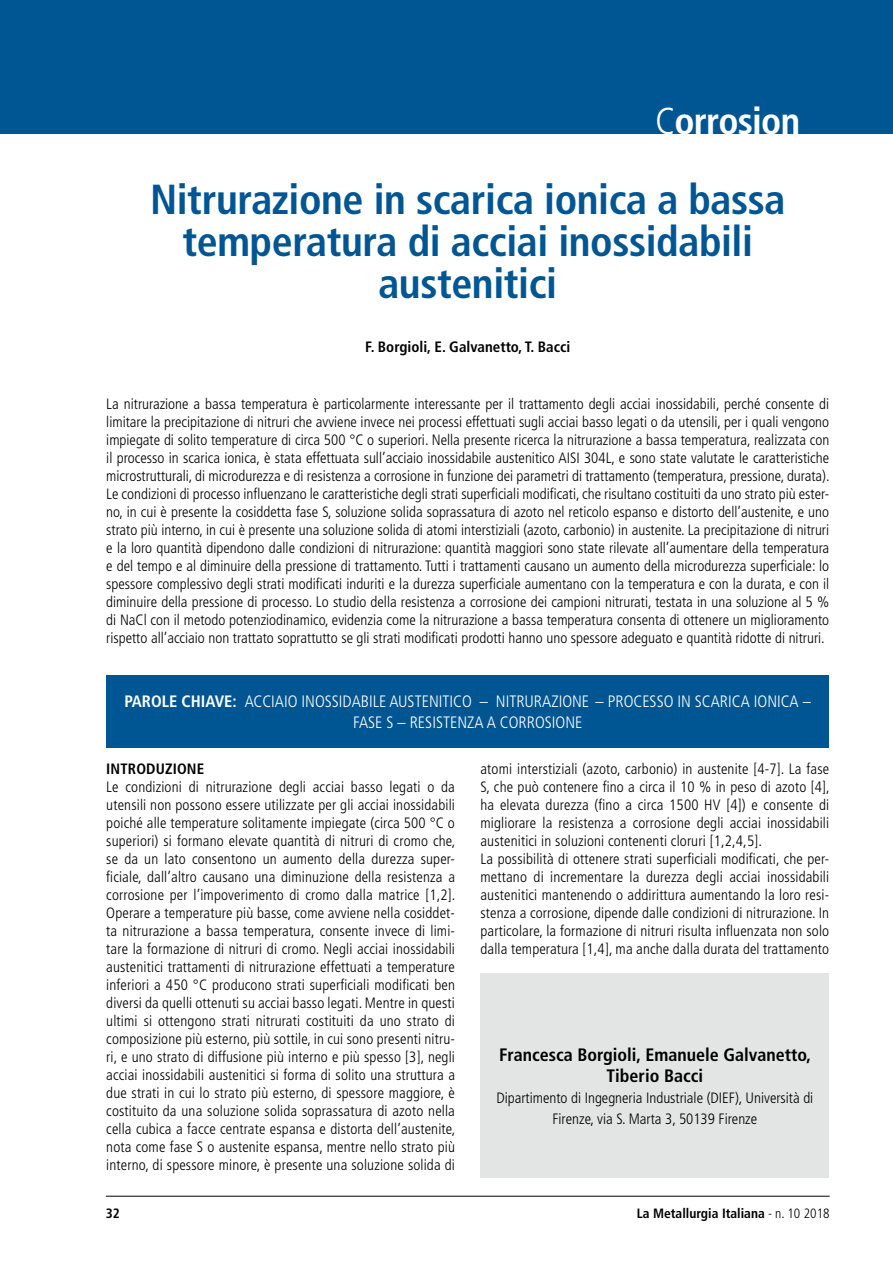
<style>
.page{position:relative;width:893px;height:1263px;background:#fff}
.page>*{position:absolute;margin:0;border:0;box-sizing:border-box;transform-origin:0 0}
.t1{font:700 condensed 42px/42px "Frutiger LT Std";letter-spacing:-.01em;color:#005693;text-align:center}
.t2{font:700 condensed 37.5px "Frutiger LT Std";letter-spacing:-.02em;color:#fff}
.t3{font:700 condensed 18px/21px "Frutiger LT Std";color:#000;text-align:center}
.t4{font:300 condensed 16.5px/21px "Frutiger LT Std";color:#fff;text-align:center}
.t5{font:300 condensed 15px/18px "Frutiger LT Std";letter-spacing:.01em;color:#000;text-align:justify}
.t6{font:700 condensed 15px "Frutiger LT Std";color:#000}
.t7{font:700 condensed 13.5px "Frutiger LT Std";color:#000}
.s1{font-weight:300}
.s2{font-weight:700}
</style>
<div class="page">
<div style="left:0;top:0;width:893px;height:134px;background:#005693"></div>
<hr style="left:106px;top:1196px;width:724px;height:1px;background:#000">
<div style="left:106px;top:675px;width:723px;height:72px;background:#005693"></div>
<div style="left:480px;top:973px;width:349px;height:205px;background:#e3e4e4"></div>
<h2 class="t2" style="left:655px;top:99px;width:147px"><span class="s1">C</span>orrosion</h2>
<h1 class="t1" style="left:150px;top:179px;width:637px">Nitrurazione in scarica ionica a bassa temperatura di acciai inossidabili austenitici</h1>
<p class="t6" style="left:365px;top:338px;width:207px">F. Borgioli, E. Galvanetto, T. Bacci</p>
<p class="t5" style="left:106px;top:395px;width:725px">La nitrurazione a bassa temperatura è particolarmente interessante per il trattamento degli acciai inossidabili, perché consente di limitare la precipitazione di nitruri che avviene invece nei processi effettuati sugli acciai basso legati o da utensili, per i quali vengono impiegate di solito temperature di circa 500 °C o superiori. Nella presente ricerca la nitrurazione a bassa temperatura, realizzata con il processo in scarica ionica, è stata effettuata sull’acciaio inossidabile austenitico AISI 304L, e sono state valutate le caratteristiche microstrutturali, di microdurezza e di resistenza a corrosione in funzione dei parametri di trattamento (temperatura, pressione, durata).<br>Le condizioni di processo influenzano le caratteristiche degli strati superficiali modificati, che risultano costituiti da uno strato più ester&shy;no, in cui è presente la cosiddetta fase S, soluzione solida soprassatura di azoto nel reticolo espanso e distorto dell’austenite, e uno strato più interno, in cui è presente una soluzione solida di atomi interstiziali (azoto, carbonio) in austenite. La precipitazione di nitruri e la loro quantità dipendono dalle condizioni di nitrurazione: quantità maggiori sono state rilevate all’aumentare della temperatura e del tempo e al diminuire della pressione di trattamento. Tutti i trattamenti causano un aumento della microdurezza superficiale: lo spessore complessivo degli strati modificati induriti e la durezza superficiale aumentano con la temperatura e con la durata, e con il diminuire della pressione di processo. Lo studio della resistenza a corrosione dei campioni nitrurati, testata in una soluzione al 5 % di NaCl con il metodo potenziodinamico, evidenzia come la nitrurazione a bassa temperatura consenta di ottenere un miglioramento rispetto all’acciaio non trattato soprattutto se gli strati modificati prodotti hanno uno spessore adeguato e quantità ridotte di nitruri.</p>
<p class="t4" style="left:124px;top:691px;width:688px"><span class="s2">PAROLE CHIAVE:</span> ACCIAIO INOSSIDABILE AUSTENITICO – NITRURAZIONE – PROCESSO IN SCARICA IONICA –<br>FASE S – RESISTENZA A CORROSIONE</p>
<p class="t6" style="left:106px;top:760px;width:100px">INTRODUZIONE</p>
<p class="t5" style="left:106px;top:778px;width:351px">Le condizioni di nitrurazione degli acciai basso legati o da utensili non possono essere utilizzate per gli acciai inossidabili poiché alle temperature solitamente impiegate (circa 500 °C o superiori) si formano elevate quantità di nitruri di cromo che, se da un lato consentono un aumento della durezza super&shy;ficiale, dall’altro causano una diminuzione della resistenza a corrosione per l’impoverimento di cromo dalla matrice [1,2].<br>Operare a temperature più basse, come avviene nella cosiddet&shy;ta nitrurazione a bassa temperatura, consente invece di limi&shy;tare la formazione di nitruri di cromo. Negli acciai inossidabili austenitici trattamenti di nitrurazione effettuati a temperature inferiori a 450 °C producono strati superficiali modificati ben diversi da quelli ottenuti su acciai basso legati. Mentre in questi ultimi si ottengono strati nitrurati costituiti da uno strato di composizione più esterno, più sottile, in cui sono presenti nitru&shy;ri, e uno strato di diffusione più interno e più spesso [3], negli acciai inossidabili austenitici si forma di solito una struttura a due strati in cui lo strato più esterno, di spessore maggiore, è costituito da una soluzione solida soprassatura di azoto nella cella cubica a facce centrate espansa e distorta dell’austenite, nota come fase S o austenite espansa, mentre nello strato più interno, di spessore minore, è presente una soluzione solida di</p>
<p class="t5" style="left:480px;top:760px;width:351px;text-align:left">atomi interstiziali (azoto, carbonio) in austenite [4-7]. La fase S, che può contenere fino a circa il 10 % in peso di azoto [4], ha elevata durezza (fino a circa 1500 HV [4]) e consente di migliorare la resistenza a corrosione degli acciai inossidabili austenitici in soluzioni contenenti cloruri [1,2,4,5].<br>La possibilità di ottenere strati superficiali modificati, che per&shy;mettano di incrementare la durezza degli acciai inossidabili austenitici mantenendo o addirittura aumentando la loro resi&shy;stenza a corrosione, dipende dalle condizioni di nitrurazione. In particolare, la formazione di nitruri risulta influenzata non solo dalla temperatura [1,4], ma anche dalla durata del trattamento</p>
<p class="t3" style="left:499px;top:1044px;width:313px">Francesca Borgioli, Emanuele Galvanetto,<br>Tiberio Bacci</p>
<p class="t5" style="left:496px;top:1088px;width:318px;line-height:21px;text-align:center">Dipartimento di Ingegneria Industriale (DIEF), Università di<br>Firenze, via S. Marta 3, 50139 Firenze</p>
<p class="t7" style="left:106px;top:1205px;width:16px">32</p>
<p class="t7" style="left:637px;top:1205px;width:194px">La Metallurgia Italiana <span class="s1">- n. 10 2018</span></p>
</div>
